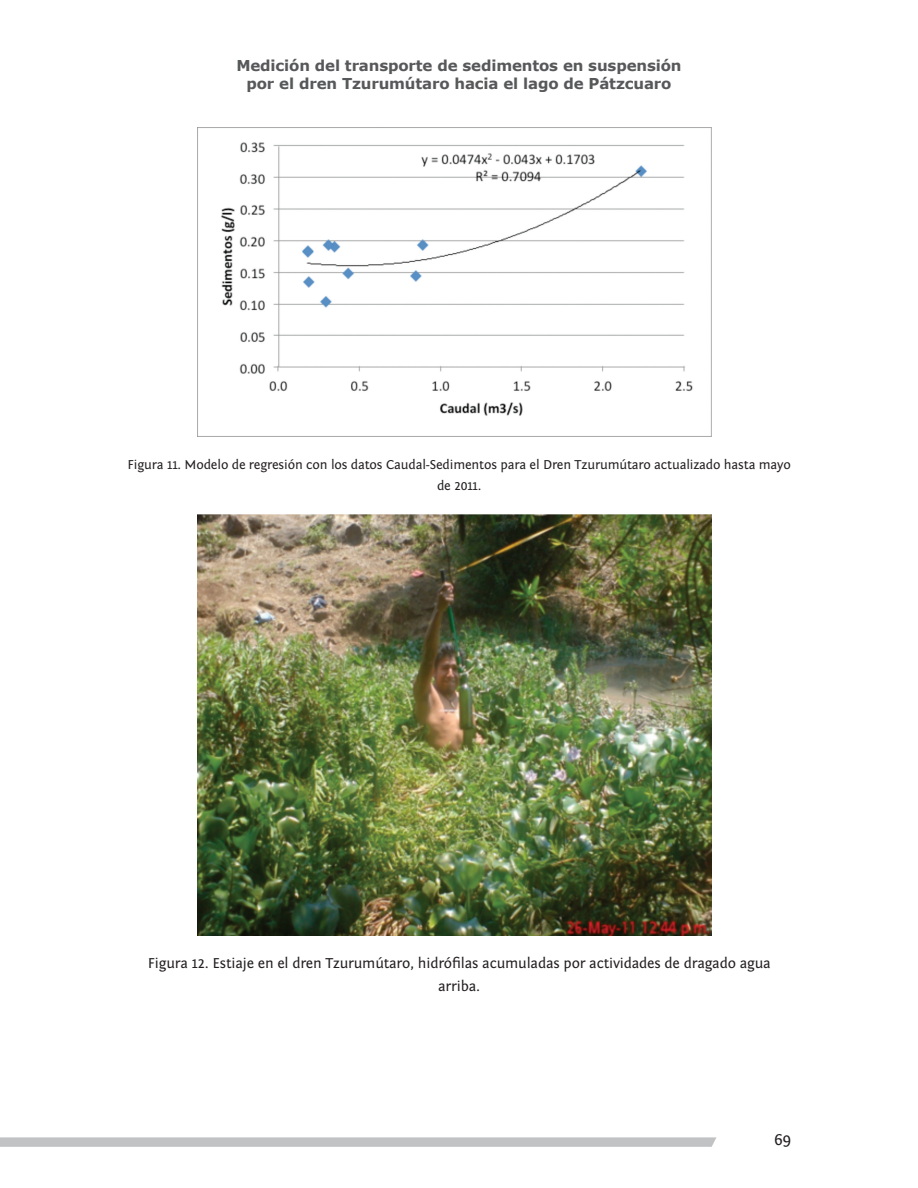
<style>
.page{position:relative;width:918px;height:1188px;background:#fff}
.page>*{position:absolute;margin:0;border:0;box-sizing:border-box;transform-origin:0 0}
.t1{font:16.5px "Fontin Sans";color:#231f20}
.piesdeilusytab{font:15px "Fontin Sans";letter-spacing:-.01em;color:#231f20}
.t2{font:700 15px/18px "Verdana";letter-spacing:-.01em;color:#57585a;text-align:center}
.piesdeilusytab-2{font:13.5px/20.2px "Fontin Sans";letter-spacing:-.01em;color:#231f20;text-align:center}
</style>
<div class="page">
<svg style="left:0;top:1137px;width:716px;height:10px"></svg>
<img style="left:197px;top:128px;width:514px;height:308px">
<img style="left:197px;top:514px;width:514px;height:421px">
<p class="t2" style="left:236px;top:56px;width:447px">Medición del transporte de sedimentos en suspensión por el dren Tzurumútaro hacia el lago de Pátzcuaro</p>
<p class="piesdeilusytab-2" style="left:128px;top:455px;width:665px">Figura 11. Modelo de regresión con los datos Caudal-Sedimentos para el Dren Tzurumútaro actualizado hasta mayo de 2011.</p>
<p class="piesdeilusytab" style="left:148px;top:955px;width:624px">Figura 12. Estiaje en el dren Tzurumútaro, hidrófilas acumuladas por actividades de dragado agua</p>
<p class="piesdeilusytab" style="left:438px;top:977px;width:44px">arriba.</p>
<p class="t1" style="left:775px;top:1130px;width:18px">69</p>
</div>
